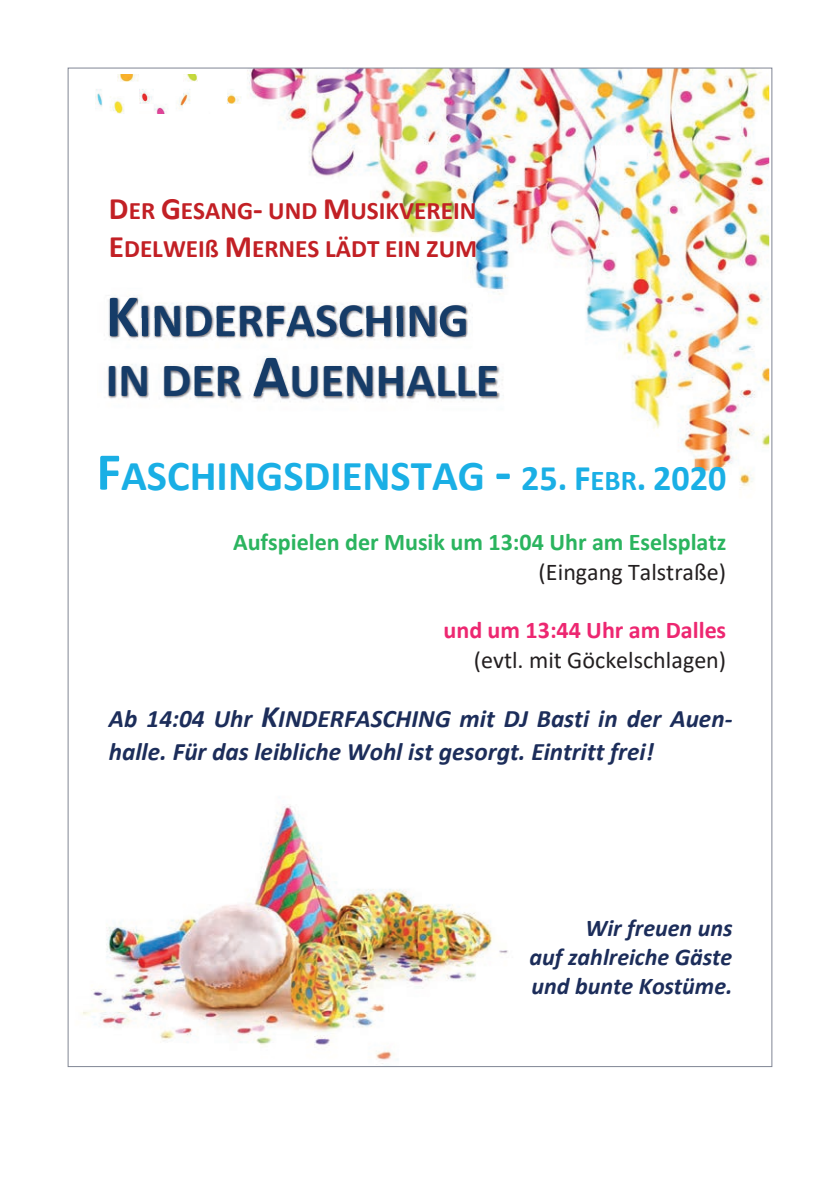
<style>
.page{position:relative;width:840px;height:1191px;background:#fff}
.page>*{position:absolute;margin:0;border:0;box-sizing:border-box;transform-origin:0 0}
.t1{font:700 48px/60px "Calibri";color:#163c68}
.t2{font:700 42.6px "Calibri";color:#1aafe5}
.t3{font:italic 700 25.2px/32.4px "Calibri";color:#1c2d5a}
.t4{font:700 25.2px/38px "Calibri";color:#c22025}
.t5{font:italic 700 24px/29.4px "Calibri";color:#1c2d5a;text-align:justify}
.t6{font:24px "Calibri";color:#231f20}
.t7{font:700 24px "Calibri";color:#2bb45f}
.t8{font:700 24px "Calibri";color:#ed2771}
.s1{font-size:31.2px}
.s2{font-size:60.2px}
.s3{font-size:60px}
.s4{font-size:53.4px}
.s5{font-size:54px}
.s6{font-size:36px}
.s7{font-size:28.8px}
</style>
<div class="page">
<img style="left:247px;top:70px;width:521px;height:416px">
<img style="left:81px;top:804px;width:427px;height:260px">
<img style="left:95px;top:74px;width:146px;height:39px">
<img style="left:108px;top:288px;width:437px;height:30px">
<img style="left:110px;top:298px;width:27px;height:20px">
<img style="left:142px;top:305px;width:323px;height:13px">
<img style="left:107px;top:318px;width:468px;height:95px">
<img style="left:227px;top:318px;width:318px;height:74px">
<img style="left:110px;top:318px;width:27px;height:18px">
<img style="left:227px;top:318px;width:238px;height:18px">
<p class="t4" style="left:109px;top:191px;width:370px"><span class="s1">D</span>ER <span class="s1">G</span>ESANG<span class="s1">-</span> UND <span class="s1">M</span>USIKVEREIN<br><span class="s1">E</span>DELWEIß <span class="s1">M</span>ERNES LÄDT EIN ZUM</p>
<h1 class="t1" style="left:106px;top:289px;width:395px"><span class="s2">K</span>INDERFASCHING<br>IN DER <span class="s3">A</span>UENHALLE</h1>
<h2 class="t2" style="left:96px;top:445px;width:631px"><span class="s4">F</span>ASCHINGSDIENSTAG <span class="s5">-</span> <span class="s6">25. F</span><span class="s7">EBR</span><span class="s6">. 2020</span></h2>
<p class="t7" style="left:233px;top:525px;width:494px">Aufspielen der Musik um 13:04 Uhr am Eselsplatz</p>
<p class="t6" style="left:538px;top:555px;width:189px">(Eingang Talstraße)</p>
<p class="t8" style="left:443px;top:613px;width:284px">und um 13:44 Uhr am Dalles</p>
<p class="t6" style="left:473px;top:643px;width:254px">(evtl. mit Göckelschlagen)</p>
<p class="t3" style="left:109px;top:701px;width:624px">Ab 14:04 Uhr <span class="s1">K</span>INDERFASCHING mit DJ Basti in der Auen&shy;halle. Für das leibliche Wohl ist gesorgt. Eintritt frei!</p>
<p class="t5" style="left:529px;top:912px;width:204px;text-indent:56px">Wir freuen uns auf zahlreiche Gäste und bunte Kostüme.</p>
</div>
